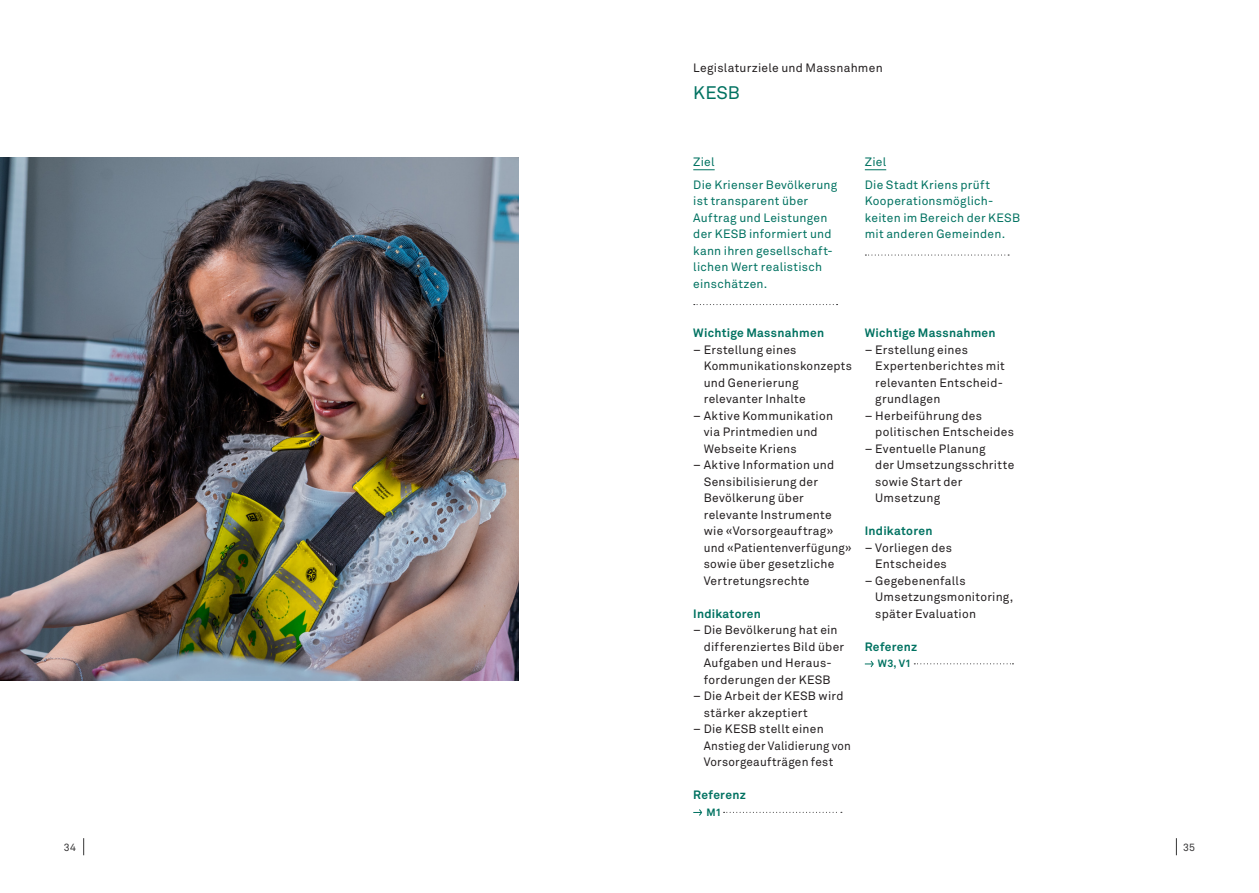
<style>
.page{position:relative;width:1259px;height:893px;background:#fff}
.page>*{position:absolute;margin:0;border:0;box-sizing:border-box;transform-origin:0 0}
.t1{font:18px "Akkurat";color:#007261}
.t2{font:12px/16.5px "Akkurat";letter-spacing:.02em;color:#231f20}
.t3{font:12px/16.5px "Akkurat";letter-spacing:.025em;color:#007261}
.t4{font:700 12px "Akkurat";letter-spacing:.025em;color:#007261}
.t5{font:700 10.5px "Akkurat";color:#007261}
.t6{font:10.5px "Akkurat";color:#363536}
</style>
<div class="page">
<svg style="left:83px;top:838px;width:1px;height:17px"></svg>
<svg style="left:1176px;top:838px;width:1px;height:17px"></svg>
<svg style="left:693px;top:169px;width:21px;height:1px"></svg>
<svg style="left:694px;top:304px;width:143px;height:1px"></svg>
<svg style="left:723px;top:812px;width:119px;height:1px"></svg>
<svg style="left:693px;top:809px;width:9px;height:7px"></svg>
<svg style="left:865px;top:169px;width:21px;height:1px"></svg>
<svg style="left:865px;top:254px;width:144px;height:2px"></svg>
<svg style="left:914px;top:663px;width:99px;height:1px"></svg>
<svg style="left:865px;top:660px;width:9px;height:7px"></svg>
<img style="left:0;top:157px;width:519px;height:523px">
<p class="t2" style="left:693px;top:60px;width:191px">Legislaturziele und Massnahmen</p>
<h1 class="t1" style="left:693px;top:83px;width:48px">KESB</h1>
<p class="t3" style="left:693px;top:151px;width:146px;line-height:22.5px">Ziel<br>Die Krienser Bevölkerung</p>
<p class="t3" style="left:693px;top:193px;width:141px">ist transparent über<br>Auftrag und Leistungen der KESB informiert und kann ihren gesellschaft&shy;lichen Wert realistisch einschätzen.</p>
<p class="t3" style="left:865px;top:151px;width:127px;line-height:22.5px">Ziel<br>Die Stadt Kriens prüft</p>
<p class="t3" style="left:865px;top:193px;width:157px">Kooperationsmöglich&shy;keiten im Bereich der KESB mit anderen Gemeinden.</p>
<p class="t4" style="left:693px;top:325px;width:132px">Wichtige Massnahmen</p>
<p class="t2" style="left:704px;top:341px;width:150px;text-indent:-10px">– Erstellung eines<br>Kommunikationskonzepts und Generierung relevanter Inhalte</p>
<p class="t2" style="left:704px;top:407px;width:131px;text-indent:-10px">– Aktive Kommunikation via Printmedien und<br>Webseite Kriens</p>
<p class="t2" style="left:704px;top:457px;width:149px;text-indent:-10px">– Aktive Information und<br>Sensibilisierung der<br>Bevölkerung über relevante Instrumente wie «Vorsorgeauftrag» und «Patientenverfügung» sowie über gesetzliche<br>Vertretungsrechte</p>
<p class="t4" style="left:693px;top:606px;width:69px">Indikatoren</p>
<p class="t2" style="left:704px;top:622px;width:142px;text-indent:-10px">– Die Bevölkerung hat ein differenziertes Bild über<br>Aufgaben und Heraus&shy;forderungen der KESB</p>
<p class="t2" style="left:704px;top:688px;width:141px;text-indent:-10px">– Die Arbeit der KESB wird stärker akzeptiert</p>
<p class="t2" style="left:704px;top:721px;width:149px;text-indent:-10px">– Die KESB stellt einen<br>Anstieg der Validierung von<br>Vorsorgeaufträgen fest</p>
<p class="t4" style="left:693px;top:787px;width:54px">Referenz</p>
<p class="t5" style="left:706px;top:805px;width:16px">M1</p>
<p class="t4" style="left:865px;top:325px;width:132px">Wichtige Massnahmen</p>
<p class="t2" style="left:875px;top:341px;width:131px;text-indent:-10px">– Erstellung eines<br>Expertenberichtes mit relevanten Entscheid&shy;grundlagen</p>
<p class="t2" style="left:875px;top:407px;width:140px;text-indent:-10px">– Herbeiführung des politischen Entscheides</p>
<p class="t2" style="left:875px;top:440px;width:140px;text-indent:-10px">– Eventuelle Planung<br>der Umsetzungsschritte sowie Start der<br>Umsetzung</p>
<p class="t4" style="left:865px;top:523px;width:69px">Indikatoren</p>
<p class="t2" style="left:865px;top:539px;width:89px;text-align:center">– Vorliegen des<br>Entscheides</p>
<p class="t2" style="left:875px;top:572px;width:140px;text-indent:-10px">– Gegebenenfalls<br>Umsetzungsmonitoring, später Evaluation</p>
<p class="t4" style="left:865px;top:639px;width:54px">Referenz</p>
<p class="t5" style="left:878px;top:657px;width:35px">W3, V1</p>
<p class="t6" style="left:64px;top:841px;width:14px">34</p>
<p class="t6" style="left:1183px;top:841px;width:13px">35</p>
</div>
